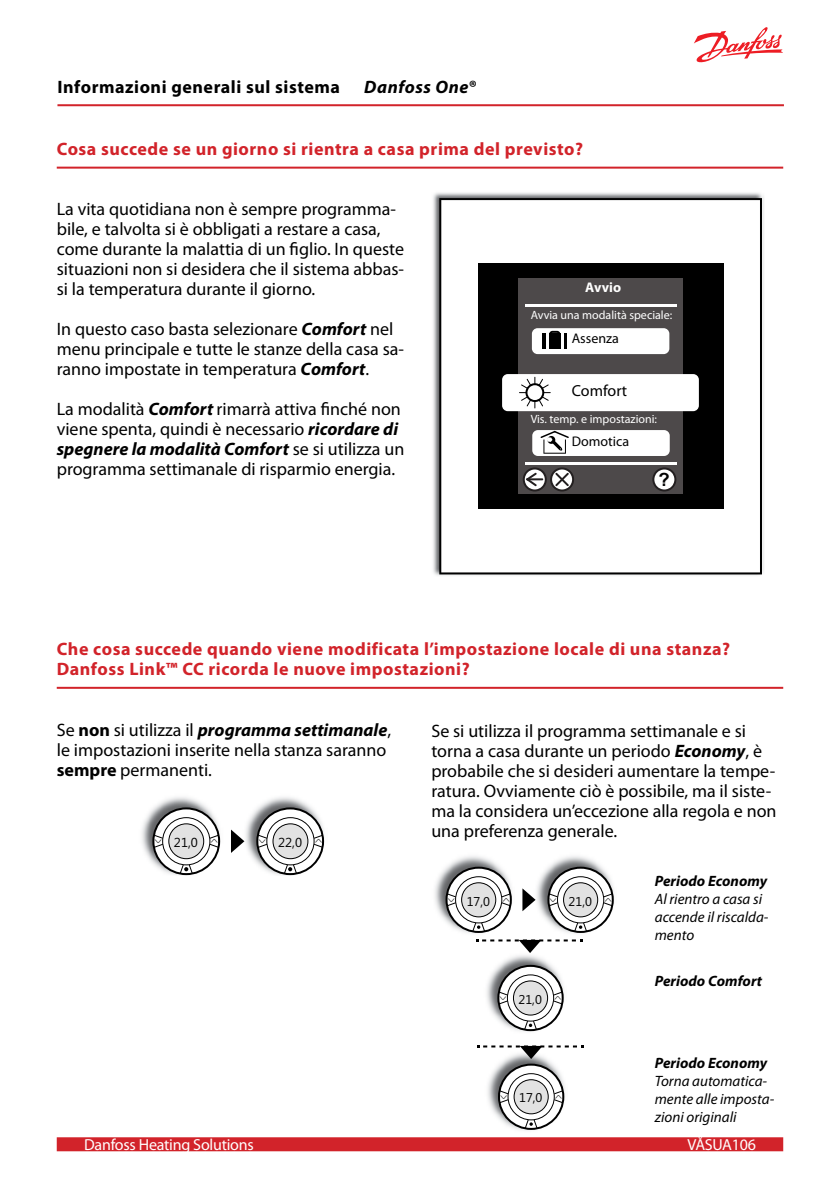
<style>
.page{position:relative;width:840px;height:1191px;background:#fff}
.page>*{position:absolute;margin:0;border:0;box-sizing:border-box;transform-origin:0 0}
.t1{font:700 18.4px "Arial";color:#010101}
.t2{font:18px/20px "Myriad Pro";color:#000}
.t3{font:700 18px/20px "Myriad Pro";letter-spacing:.03em;color:#d2232a}
.t4{font:700 18px "Myriad Pro";letter-spacing:.03em;color:#000}
.t5{font:italic 700 18px "Myriad Pro";letter-spacing:.03em;color:#000}
.t6{font:16px "Myriad Pro";letter-spacing:-.015em;color:#fff}
.t7{font:16px "Myriad Pro";color:#000}
.t8{font:italic 15px/18px "Myriad Pro";color:#000}
.t9{font:italic 700 15px "Myriad Pro";color:#000}
.t10{font:14px "Myriad Pro";color:#000}
.t11{font:700 14px "Myriad Pro";color:#fff}
.t12{font:13px "Leelawadee";color:#000}
.t13{font:12.8px "Leelawadee";color:#000}
.t14{font:12px "Myriad Pro";color:#fff}
.t15{font:300 7.8px "Myriad Pro";color:#000;scale:1.95 1}
.t16{font:300 7.6px "Myriad Pro";color:#000;scale:1.95 1}
.s1{font-style:normal}
.s2{font-weight:700;font-style:italic}
.s3{font-weight:700}
</style>
<div class="page">
<div style="left:57px;top:1137px;width:725px;height:14px;background:#d2232a"></div>
<hr style="left:57px;top:104px;width:726px;height:2px;background:#d2232a">
<svg style="left:694px;top:27px;width:88px;height:36px"></svg>
<hr style="left:57px;top:167px;width:725px;height:2px;background:#d2232a">
<img style="left:433px;top:192px;width:331px;height:384px">
<svg style="left:439px;top:198px;width:322px;height:376px"></svg>
<div style="left:477px;top:263px;width:246px;height:246px;background:#000"></div>
<div style="left:518px;top:278px;width:164px;height:216px;background:#4d494a"></div>
<hr style="left:524px;top:304px;width:152px;height:2px;background:#fff">
<svg style="left:652px;top:467px;width:24px;height:24px"></svg>
<hr style="left:524px;top:462px;width:152px;height:2px;background:#fff">
<div style="left:532px;top:430px;width:137px;height:26px;background:#fff;border-radius:6px"></div>
<div style="left:531px;top:328px;width:138px;height:26px;background:#fff;border-radius:6px"></div>
<svg style="left:542px;top:334px;width:24px;height:15px"></svg>
<svg style="left:545px;top:331px;width:18px;height:18px"></svg>
<svg style="left:523px;top:431px;width:50px;height:60px"></svg>
<div style="left:502px;top:374px;width:196px;height:37px;background:#fff;border-radius:6px"></div>
<svg style="left:519px;top:377px;width:31px;height:31px"></svg>
<hr style="left:57px;top:687px;width:725px;height:2px;background:#d2232a">
<img style="left:244px;top:797px;width:81px;height:65px">
<img style="left:142px;top:797px;width:79px;height:65px">
<svg style="left:231px;top:829px;width:13px;height:24px"></svg>
<svg style="left:256px;top:807px;width:68px;height:68px"></svg>
<svg style="left:152px;top:807px;width:68px;height:68px"></svg>
<img style="left:435px;top:856px;width:77px;height:64px">
<img style="left:535px;top:856px;width:79px;height:64px">
<svg style="left:522px;top:888px;width:13px;height:23px"></svg>
<img style="left:487px;top:955px;width:77px;height:77px">
<svg style="left:476px;top:939px;width:105px;height:14px"></svg>
<svg style="left:497px;top:965px;width:66px;height:66px"></svg>
<svg style="left:547px;top:866px;width:66px;height:67px"></svg>
<svg style="left:445px;top:866px;width:66px;height:67px"></svg>
<svg style="left:477px;top:1045px;width:105px;height:84px"></svg>
<p class="t4" style="left:57px;top:75px;width:284px">Informazioni generali sul sistema</p>
<p class="t5" style="left:364px;top:75px;width:114px">Danfoss One<span class="s1">®</span></p>
<p class="t3" style="left:57px;top:139px;width:527px">Cosa succede se un giorno si rientra a casa prima del previsto?</p>
<p class="t2" style="left:57px;top:199px;width:349px">La vita quotidiana non è sempre programma&shy;bile, e talvolta si è obbligati a restare a casa, come durante la malattia di un figlio. In queste situazioni non si desidera che il sistema abbas&shy;si la temperatura durante il giorno.</p>
<p class="t2" style="left:57px;top:319px;width:348px">In questo caso basta selezionare <span class="s2">Comfort</span> nel menu principale e tutte le stanze della casa sa&shy;ranno impostate in temperatura <span class="s2">Comfort</span>.</p>
<p class="t2" style="left:57px;top:399px;width:349px">La modalità <span class="s2">Comfort</span> rimarrà attiva finché non viene spenta, quindi è necessario <span class="s2">ricordare di spegnere la modalità Comfort</span> se si utilizza un programma settimanale di risparmio energia.</p>
<p class="t11" style="left:585px;top:278px;width:37px">Avvio</p>
<p class="t14" style="left:530px;top:308px;width:143px">Avvia una modalità speciale:</p>
<p class="t10" style="left:571px;top:330px;width:49px">Assenza</p>
<p class="t7" style="left:571px;top:381px;width:57px">Comfort</p>
<p class="t14" style="left:530px;top:411px;width:128px">Vis. temp. e impostazioni:</p>
<p class="t10" style="left:571px;top:433px;width:59px">Domotica</p>
<p class="t1" style="left:658px;top:467px;width:13px">?</p>
<p class="t3" style="left:57px;top:639px;width:674px">Che cosa succede quando viene modificata l’impostazione locale di una stanza?<br>Danfoss Link™ CC ricorda le nuove impostazioni?</p>
<p class="t2" style="left:57px;top:719px;width:335px">Se <span class="s3">non</span> si utilizza il <span class="s2">programma settimanale</span>, le impostazioni inserite nella stanza saranno <span class="s3">sempre</span> permanenti.</p>
<p class="t15" style="left:163px;top:845px;width:6px;rotate:-180deg">^</p>
<p class="t12" style="left:174px;top:835px;width:25px">21,0</p>
<p class="t15" style="left:314px;top:837px;width:6px">^</p>
<p class="t15" style="left:267px;top:845px;width:6px;rotate:-180deg">^</p>
<p class="t12" style="left:278px;top:835px;width:25px">22,0</p>
<p class="t15" style="left:210px;top:837px;width:6px">^</p>
<p class="t2" style="left:431px;top:720px;width:346px">Se si utilizza il programma settimanale e si torna a casa durante un periodo <span class="s2">Economy</span>, è probabile che si desideri aumentare la tempe&shy;ratura. Ovviamente ciò è possibile, ma il siste&shy;ma la considera un’eccezione alla regola e non una preferenza generale.</p>
<p class="t16" style="left:455px;top:903px;width:6px;rotate:-180deg">^</p>
<p class="t13" style="left:466px;top:893px;width:25px">17,0</p>
<p class="t16" style="left:603px;top:896px;width:6px">^</p>
<p class="t16" style="left:557px;top:903px;width:6px;rotate:-180deg">^</p>
<p class="t13" style="left:568px;top:893px;width:25px">21,0</p>
<p class="t16" style="left:501px;top:896px;width:6px">^</p>
<p class="t16" style="left:507px;top:1001px;width:6px;rotate:-180deg">^</p>
<p class="t13" style="left:518px;top:991px;width:25px">21,0</p>
<p class="t16" style="left:553px;top:994px;width:6px">^</p>
<p class="t16" style="left:508px;top:1100px;width:6px;rotate:-180deg">^</p>
<p class="t13" style="left:519px;top:1090px;width:25px">17,0</p>
<p class="t16" style="left:554px;top:1093px;width:6px">^</p>
<p class="t9" style="left:654px;top:871px;width:114px">Periodo Economy</p>
<p class="t8" style="left:654px;top:889px;width:115px">Al rientro a casa si accende il riscalda&shy;mento</p>
<p class="t9" style="left:654px;top:971px;width:109px">Periodo Comfort</p>
<p class="t9" style="left:654px;top:1053px;width:114px">Periodo Economy</p>
<p class="t8" style="left:654px;top:1072px;width:121px">Torna automatica&shy;mente alle imposta&shy;zioni originali</p>
<p class="t6" style="left:84px;top:1135px;width:171px">Danfoss Heating Solutions</p>
<p class="t6" style="left:687px;top:1135px;width:70px">VÅSUA106</p>
</div>
